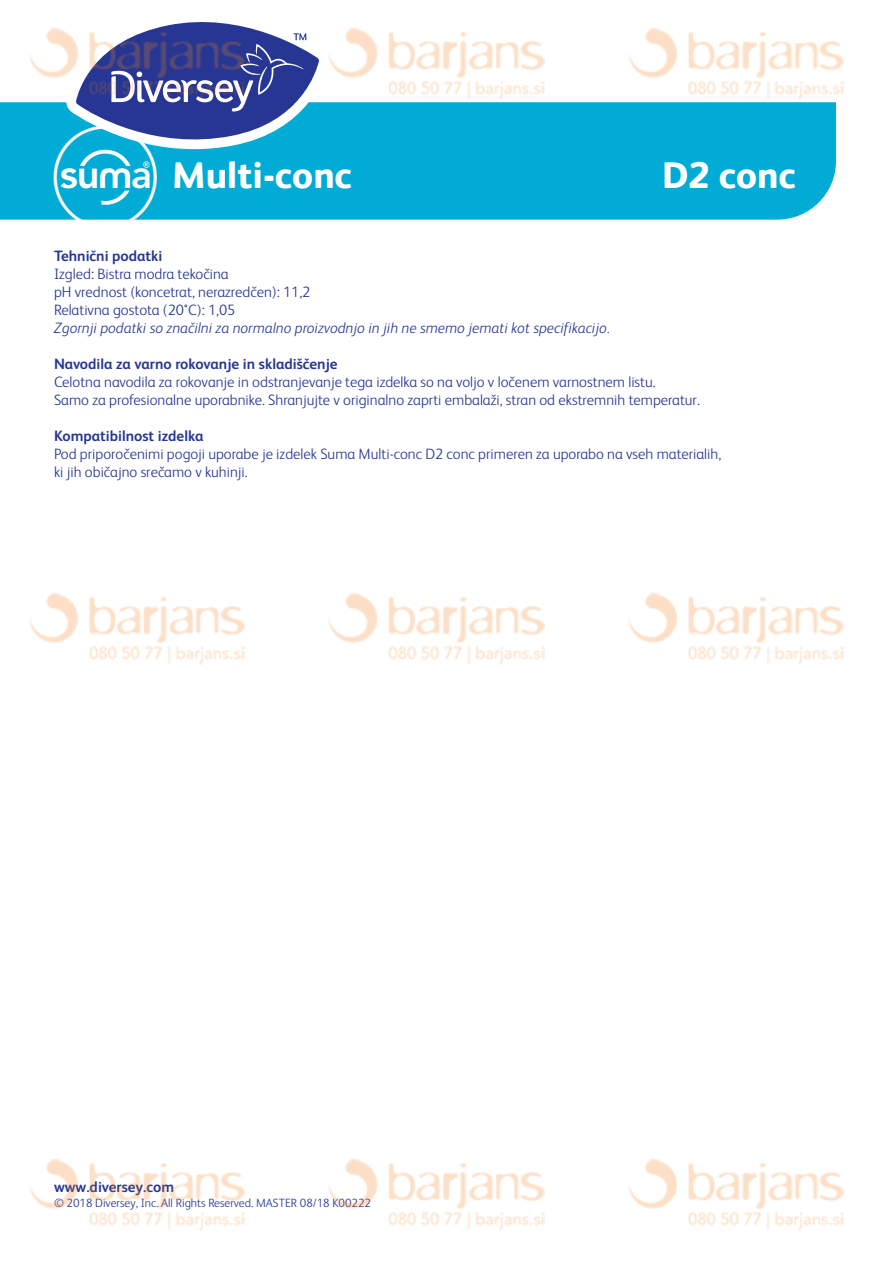
<style>
.page{position:relative;width:893px;height:1263px;background:#fff}
.page>*{position:absolute;margin:0;border:0;box-sizing:border-box;transform-origin:0 0}
.t1{font:800 37.35px "FS Albert Pro";color:#fff}
.t2{font:300 15px "FS Albert";color:#263692}
.t3{font:700 15px "FS Albert";color:#263692}
.t4{font:italic 300 15px "FS Albert";color:#263692}
.t5{font:13.5px/20.2px "FS Albert Pro";color:#263692}
.t6{font:italic 13.5px "FS Albert Pro";color:#263692}
.t7{font:300 12px "FS Albert";color:#263692}
.s1{font-family:"Sub Brand Logo";font-weight:400;font-size:26.85px}
.s2{font-weight:700}
</style>
<div class="page">
<div style="left:0;top:102px;width:836px;height:118px;background:#00acd5"></div>
<svg style="left:66px;top:33px;width:264px;height:117px"></svg>
<img style="left:22px;top:22px;width:250px;height:88px">
<img style="left:322px;top:28px;width:249px;height:82px">
<img style="left:621px;top:28px;width:223px;height:82px">
<img style="left:29px;top:588px;width:216px;height:87px">
<img style="left:328px;top:593px;width:217px;height:72px">
<img style="left:628px;top:588px;width:216px;height:87px">
<img style="left:29px;top:1153px;width:243px;height:78px">
<img style="left:322px;top:1159px;width:249px;height:72px">
<img style="left:621px;top:1153px;width:223px;height:78px">
<p class="t1" style="left:54px;top:145px;width:300px"><span class="s1">s</span> Multi-conc</p>
<p class="t1" style="left:662px;top:145px;width:135px">D2 conc</p>
<p class="t3" style="left:54px;top:247px;width:110px">Tehnični podatki</p>
<p class="t2" style="left:54px;top:265px;width:176px">Izgled: Bistra modra tekočina</p>
<p class="t2" style="left:54px;top:283px;width:258px">pH vrednost (koncetrat, nerazredčen): 11,2</p>
<p class="t2" style="left:54px;top:301px;width:183px">Relativna gostota (20°C): 1,05</p>
<p class="t4" style="left:54px;top:319px;width:557px">Zgornji podatki so značilni za normalno proizvodnjo in jih ne smemo jemati kot specifikacijo.</p>
<p class="t3" style="left:54px;top:355px;width:285px">Navodila za varno rokovanje in skladiščenje</p>
<p class="t2" style="left:54px;top:373px;width:603px">Celotna navodila za rokovanje in odstranjevanje tega izdelka so na voljo v ločenem varnostnem listu.</p>
<p class="t2" style="left:54px;top:391px;width:647px">Samo za profesionalne uporabnike. Shranjujte v originalno zaprti embalaži, stran od ekstremnih temperatur.</p>
<p class="t3" style="left:54px;top:427px;width:151px">Kompatibilnost izdelka</p>
<p class="t2" style="left:54px;top:445px;width:669px">Pod priporočenimi pogoji uporabe je izdelek Suma Multi-conc D2 conc primeren za uporabo na vseh materialih,</p>
<p class="t2" style="left:54px;top:463px;width:195px">ki jih običajno srečamo v kuhinji.</p>
<p class="t5" style="left:54px;top:299px;width:456px"><span class="s2">Description<br></span>Suma Multi-conc D2 conc is a highly concentrated detergent for cleaning of hard</p>
<p class="t5" style="left:54px;top:360px;width:66px">equipment.</p>
<p class="t5" style="left:54px;top:437px;width:459px">sequestrant in the formulation makes it suitable for all water conditions and does</p>
<p class="t3" style="left:54px;top:1178px;width:122px">www.diversey.com</p>
<p class="t7" style="left:54px;top:1196px;width:318px">© 2018 Diversey, Inc. All Rights Reserved. MASTER 08/18 K00222</p>
<p class="t6" style="left:54px;top:1188px;width:60px">directions.</p>
</div>
